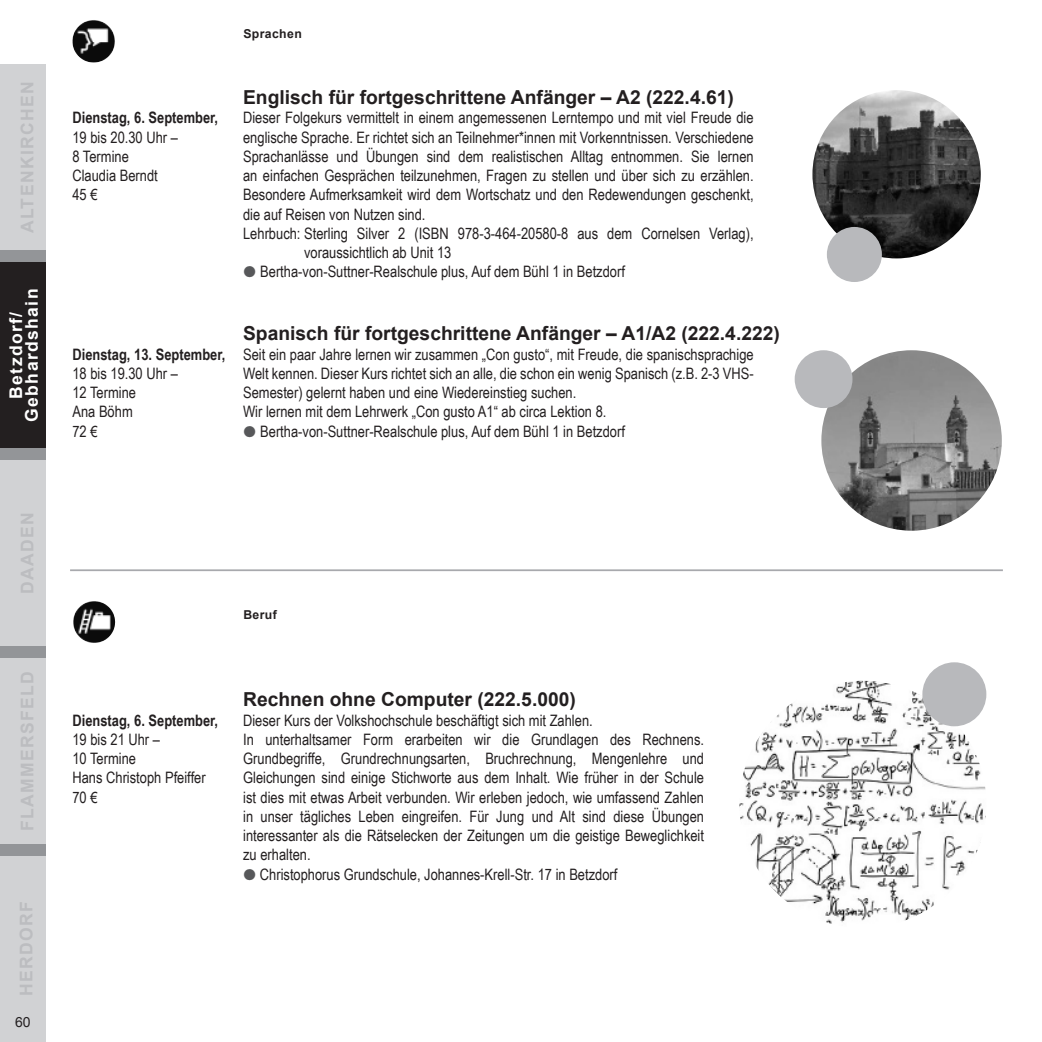
<style>
.page{position:relative;width:1042px;height:1042px;background:#fff}
.page>*{position:absolute;margin:0;border:0;box-sizing:border-box;transform-origin:0 0}
.t1{font:700 19.25px "Arial";color:#231f20}
.t2{font:700 17.5px "Arial";letter-spacing:.08em;color:#bcbdc0}
.t3{font:700 17.5px/15.8px "Arial";letter-spacing:.08em;color:#fff;text-align:center}
.t4{font:15.75px/19.2px "Arial Narrow";color:#231f20}
.t5{font:700 15.75px "Arial Narrow";color:#231f20}
.t6{font:14px "Arial";color:#231f20}
.t7{font:700 12.25px "Arial";letter-spacing:.03em;color:#231f20}
</style>
<div class="page">
<div style="left:0;top:64px;width:46px;height:978px;background:#939598"></div>
<div style="left:0;top:64px;width:46px;height:186px;background:#d1d2d4"></div>
<div style="left:0;top:262px;width:46px;height:186px;background:#231f20"></div>
<div style="left:0;top:460px;width:46px;height:186px;background:#d1d2d4"></div>
<div style="left:0;top:658px;width:46px;height:186px;background:#d1d2d4"></div>
<div style="left:0;top:856px;width:46px;height:186px;background:#d1d2d4"></div>
<img style="left:72px;top:20px;width:31px;height:43px">
<img style="left:739px;top:681px;width:247px;height:247px;border-radius:123px">
<div style="left:922px;top:662px;width:64px;height:64px;background:#b8b9bc;border-radius:50%"></div>
<img style="left:73px;top:601px;width:31px;height:42px">
<img style="left:821px;top:350px;width:181px;height:181px;border-radius:90px">
<div style="left:794px;top:350px;width:58px;height:58px;background:#b8b9bc;border-radius:50%"></div>
<img style="left:812px;top:90px;width:169px;height:168px;border-radius:84px">
<div style="left:827px;top:227px;width:55px;height:55px;background:#b8b9bc;border-radius:50%"></div>
<hr style="left:70px;top:569px;width:933px;height:2px;background:#a8a9ad">
<p class="t2" style="left:16px;top:233px;width:154px;rotate:-90deg">ALTENKIRCHEN</p>
<p class="t3" style="left:9px;top:422px;width:135px;rotate:-90deg">Betzdorf/<br>Gebhardshain</p>
<p class="t2" style="left:16px;top:594px;width:83px;rotate:-90deg">DAADEN</p>
<p class="t2" style="left:16px;top:831px;width:162px;rotate:-90deg">FLAMMERSFELD</p>
<p class="t2" style="left:15px;top:996px;width:96px;rotate:-90deg">HERDORF</p>
<p class="t6" style="left:15px;top:1013px;width:17px">60</p>
<p class="t7" style="left:243px;top:26px;width:60px">Sprachen</p>
<p class="t5" style="left:72px;top:106px;width:147px">Dienstag, 6. September,</p>
<p class="t4" style="left:72px;top:127px;width:107px">19 bis 20.30 Uhr –<br>8 Termine<br>Claudia Berndt<br>45 €</p>
<p class="t5" style="left:72px;top:342px;width:154px">Dienstag, 13. September,</p>
<p class="t4" style="left:72px;top:363px;width:107px">18 bis 19.30 Uhr –<br>12 Termine<br>Ana Böhm<br>72 €</p>
<p class="t1" style="left:243px;top:85px;width:492px">Englisch für fortgeschrittene Anfänger – A2 (222.4.61)</p>
<p class="t4" style="left:243px;top:108px;width:512px">Dieser Folgekurs vermittelt in einem angemessenen Lerntempo und mit viel Freude die</p>
<p class="t4" style="left:243px;top:127px;width:512px">englische Sprache. Er richtet sich an Teilnehmer*innen mit Vorkenntnissen. Verschiedene</p>
<p class="t4" style="left:243px;top:146px;width:512px">Sprachanlässe und Übungen sind dem realistischen Alltag entnommen. Sie lernen</p>
<p class="t4" style="left:243px;top:165px;width:512px">an einfachen Gesprächen teilzunehmen, Fragen zu stellen und über sich zu erzählen.</p>
<p class="t4" style="left:243px;top:185px;width:512px">Besondere Aufmerksamkeit wird dem Wortschatz und den Redewendungen geschenkt,</p>
<p class="t4" style="left:243px;top:204px;width:184px">die auf Reisen von Nutzen sind.</p>
<p class="t4" style="left:243px;top:223px;width:512px">Lehrbuch: Sterling Silver 2 (ISBN 978-3-464-20580-8 aus dem Cornelsen Verlag),</p>
<p class="t4" style="left:304px;top:242px;width:149px">voraussichtlich ab Unit 13</p>
<p class="t4" style="left:260px;top:262px;width:366px">Bertha-von-Suttner-Realschule plus, Auf dem Bühl 1 in Betzdorf</p>
<p class="t1" style="left:243px;top:321px;width:538px">Spanisch für fortgeschrittene Anfänger – A1/A2 (222.4.222)</p>
<p class="t4" style="left:243px;top:344px;width:512px">Seit ein paar Jahre lernen wir zusammen „Con gusto“, mit Freude, die spanischsprachige</p>
<p class="t4" style="left:243px;top:363px;width:512px">Welt kennen. Dieser Kurs richtet sich an alle, die schon ein wenig Spanisch (z.B. 2-3 VHS-</p>
<p class="t4" style="left:243px;top:382px;width:335px">Semester) gelernt haben und eine Wiedereinstieg suchen.</p>
<p class="t4" style="left:243px;top:402px;width:365px">Wir lernen mit dem Lehrwerk „Con gusto A1“ ab circa Lektion 8.</p>
<p class="t4" style="left:260px;top:421px;width:366px">Bertha-von-Suttner-Realschule plus, Auf dem Bühl 1 in Betzdorf</p>
<p class="t7" style="left:243px;top:606px;width:35px">Beruf</p>
<p class="t5" style="left:72px;top:708px;width:147px">Dienstag, 6. September,</p>
<p class="t4" style="left:72px;top:729px;width:135px">19 bis 21 Uhr –<br>10 Termine<br>Hans Christoph Pfeiffer<br>70 €</p>
<p class="t1" style="left:243px;top:687px;width:334px">Rechnen ohne Computer (222.5.000)</p>
<p class="t4" style="left:243px;top:710px;width:351px">Dieser Kurs der Volkshochschule beschäftigt sich mit Zahlen.</p>
<p class="t4" style="left:243px;top:729px;width:462px">In unterhaltsamer Form erarbeiten wir die Grundlagen des Rechnens.</p>
<p class="t4" style="left:243px;top:748px;width:462px">Grundbegriffe, Grundrechnungsarten, Bruchrechnung, Mengenlehre und</p>
<p class="t4" style="left:243px;top:767px;width:462px">Gleichungen sind einige Stichworte aus dem Inhalt. Wie früher in der Schule</p>
<p class="t4" style="left:243px;top:787px;width:462px">ist dies mit etwas Arbeit verbunden. Wir erleben jedoch, wie umfassend Zahlen</p>
<p class="t4" style="left:243px;top:806px;width:462px">in unser tägliches Leben eingreifen. Für Jung und Alt sind diese Übungen</p>
<p class="t4" style="left:243px;top:825px;width:462px">interessanter als die Rätselecken der Zeitungen um die geistige Beweglichkeit</p>
<p class="t4" style="left:243px;top:844px;width:69px">zu erhalten.</p>
<p class="t4" style="left:260px;top:864px;width:359px">Christophorus Grundschule, Johannes-Krell-Str. 17 in Betzdorf</p>
</div>
